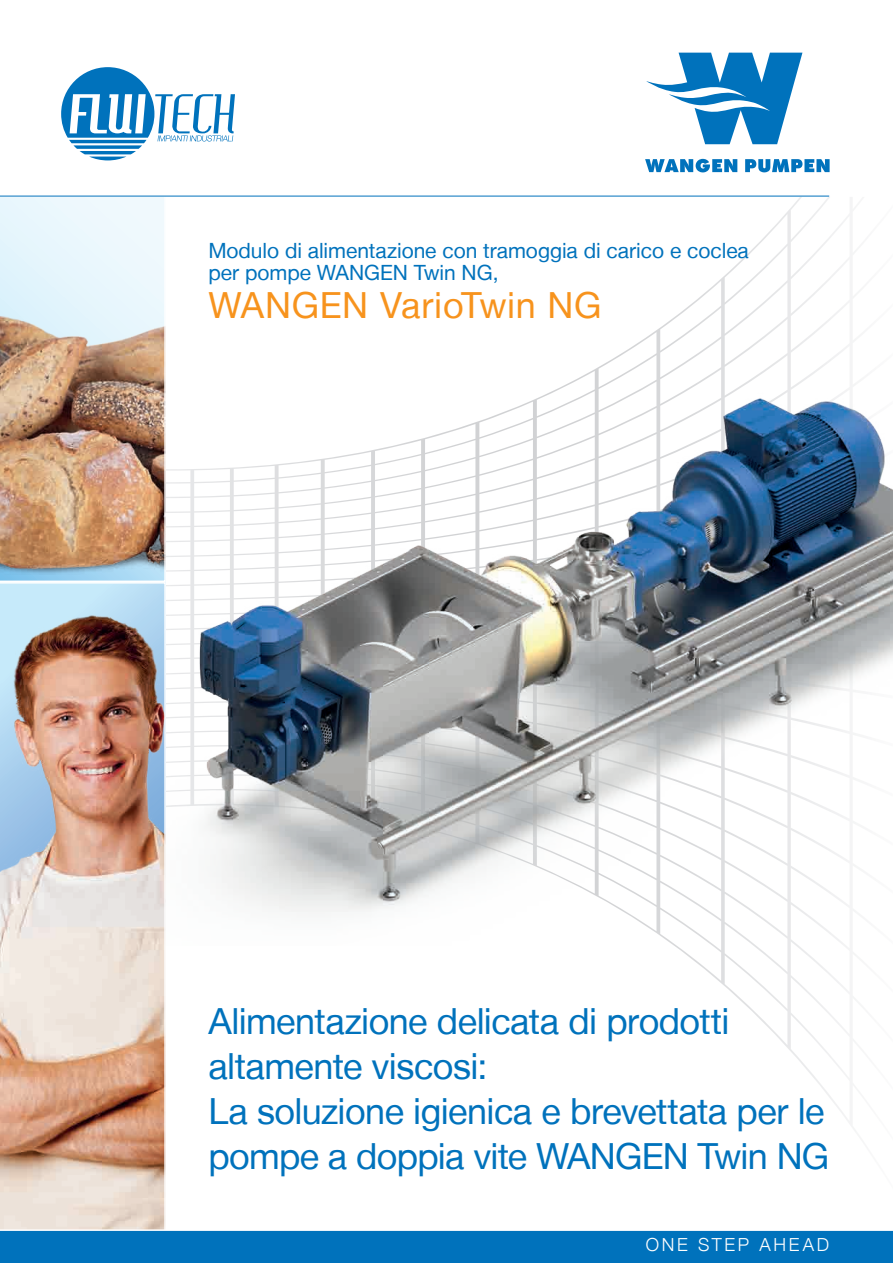
<style>
.page{position:relative;width:893px;height:1263px;background:#fff}
.page>*{position:absolute;margin:0;border:0;box-sizing:border-box;transform-origin:0 0}
.t1{font:36px/45px "Helvetica Neue LT";letter-spacing:-.015em;color:#0072bc}
.t2{font:36px "Helvetica Neue LT";letter-spacing:.02em;color:#f7931d}
.t3{font:21px/22.5px "Helvetica Neue LT";color:#0072bc}
.t4{font:300 18px "Helvetica Neue LT";letter-spacing:.15em;color:#fff}
</style>
<div class="page">
<svg style="left:601px;top:197px;width:255px;height:935px"></svg>
<img style="left:0;top:197px;width:166px;height:385px">
<img style="left:0;top:582px;width:166px;height:647px">
<hr style="left:0;top:196px;width:829px;height:1px;background:#0072bc">
<svg style="left:645px;top:159px;width:92px;height:13px"></svg>
<svg style="left:745px;top:159px;width:85px;height:13px"></svg>
<svg style="left:646px;top:53px;width:156px;height:91px"></svg>
<div style="left:0;top:1229px;width:893px;height:34px;background:#0072bc"></div>
<svg style="left:61px;top:67px;width:174px;height:93px"></svg>
<img style="left:166px;top:366px;width:727px;height:579px">
<p class="t3" style="left:208px;top:239px;width:542px">Modulo di alimentazione con tramoggia di carico e coclea per pompe WANGEN Twin NG,</p>
<p class="t2" style="left:208px;top:284px;width:395px">WANGEN VarioTwin NG</p>
<p class="t1" style="left:208px;top:999px;width:622px">Alimentazione delicata di prodotti altamente viscosi:<br>La soluzione igienica e brevettata per le pompe a doppia vite WANGEN Twin NG</p>
<p class="t4" style="left:646px;top:1233px;width:185px">ONE STEP AHEAD</p>
</div>
